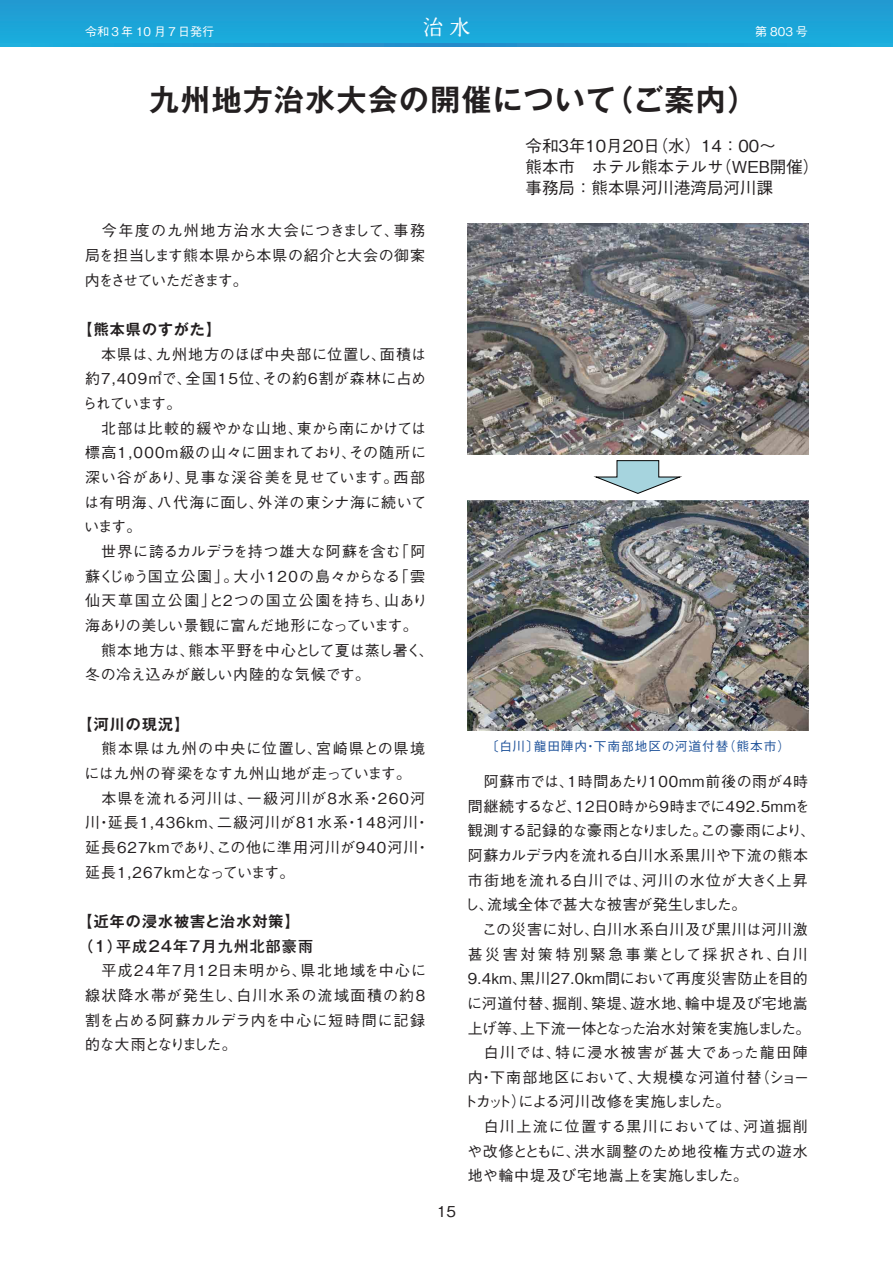
<style>
.page{position:relative;width:893px;height:1263px;background:#fff}
.page>*{position:absolute;margin:0;border:0;box-sizing:border-box;transform-origin:0 0}
.t1{font:700 29.7px "Gothic MB101 Pro De";letter-spacing:.05em;color:#231f20}
.t2{font:21px "Marumin Old 90 pv RKSJ H";color:#fff}
.t3{font:500 16.5px/21.3px "Gothic BBB Pro";color:#231f20}
.t4{font:500 15px/24.6px "Gothic BBB Pro";letter-spacing:.025em;color:#231f20;text-align:justify}
.t5{font:500 15px/24.6px "Gothic BBB Pro";letter-spacing:.07em;color:#231f20}
.t6{font:500 15px/24.6px "Gothic BBB Pro";color:#231f20}
.t7{font:700 15px "Gothic MB101 Pro De";letter-spacing:.07em;color:#231f20}
.t8{font:500 15px "Gothic BBB Pro";letter-spacing:-.06em;color:#231f20}
.t9{font:500 15px "Gothic BBB Pro";letter-spacing:.065em;color:#231f20}
.t10{font:500 15px "Gothic BBB Pro";letter-spacing:.17em;color:#231f20}
.t11{font:500 15px "Gothic BBB Pro";letter-spacing:-.095em;color:#231f20}
.t12{font:500 15px "Gothic MB101 Pro";letter-spacing:.07em;color:#231f20}
.t13{font:500 12.75px "Gothic BBB Pro";letter-spacing:.07em;color:#1d5199}
.t14{font:500 12px "Gothic BBB Pro";color:#fff}
</style>
<div class="page">
<img style="left:468px;top:223px;width:340px;height:231px">
<img style="left:468px;top:500px;width:340px;height:231px">
<svg style="left:595px;top:460px;width:87px;height:34px"></svg>
<div style="left:0;top:0;width:893px;height:47px;background:#1ca3d7"></div>
<svg style="left:0;top:44px;width:893px;height:3px"></svg>
<p class="t14" style="left:85px;top:22px;width:131px">令和３年 10 月７日発行</p>
<h2 class="t2" style="left:422px;top:17px;width:50px">治水</h2>
<p class="t14" style="left:755px;top:22px;width:54px">第 803 号</p>
<h1 class="t1" style="left:149px;top:75px;width:609px">九州地方治水大会の開催について（ご案内）</h1>
<p class="t4" style="left:85px;top:217px;width:342px">　今年度の九州地方治水大会につきまして、事務局を担当します熊本県から本県の紹介と大会の御案内をさせていただきます。</p>
<p class="t7" style="left:78px;top:317px;width:145px">【熊本県のすがた】</p>
<p class="t4" style="left:83px;top:340px;width:353px;text-align:left">　本県は、九州地方のほぼ中央部に位置し、面積は約7,409㎡で、全国15位、その約6割が森林に占められています。<br>　北部は比較的緩やかな山地、東から南にかけては標高1,000m級の山々に囲まれており、その随所に深い谷があり、見事な渓谷美を見せています。西部は有明海、八代海に面し、外洋の東シナ海に続いています。<br>　世界に誇るカルデラを持つ雄大な阿蘇を含む「阿蘇くじゅう国立公園」。大小120の島々からなる「雲仙天草国立公園」と2つの国立公園を持ち、山あり海ありの美しい景観に富んだ地形になっています。　熊本地方は、熊本平野を中心として夏は蒸し暑く、冬の冷え込みが厳しい内陸的な気候です。</p>
<p class="t7" style="left:78px;top:711px;width:113px">【河川の現況】</p>
<p class="t5" style="left:84px;top:734px;width:347px">　熊本県は九州の中央に位置し、宮崎県との県境には九州の脊梁をなす九州山地が走っています。　本県を流れる河川は、一級河川が8水系・260河川・延長1,436km、二級河川が81水系・148河川・延長627kmであり、この他に準用河川が940河川・延長1,267kmとなっています。</p>
<p class="t7" style="left:78px;top:909px;width:224px">【近年の浸水被害と治水対策】</p>
<p class="t12" style="left:78px;top:933px;width:236px">（１）平成24年7月九州北部豪雨</p>
<p class="t4" style="left:85px;top:956px;width:343px">　平成24年7月12日未明から、県北地域を中心に線状降水帯が発生し、白川水系の流域面積の約8割を占める阿蘇カルデラ内を中心に短時間に記録的な大雨となりました。</p>
<p class="t3" style="left:526px;top:133px;width:295px">令和3年10月20日（水）14：00～<br>熊本市　ホテル熊本テルサ（WEB開催）事務局：熊本県河川港湾局河川課</p>
<p class="t4" style="left:437px;top:1197px;width:20px">15</p>
<p class="t13" style="left:486px;top:735px;width:306px">〔白川〕龍田陣内・下南部地区の河道付替（熊本市）</p>
<p class="t6" style="left:465px;top:767px;width:352px">　阿蘇市では、1時間あたり100mm前後の雨が4時間継続するなど、12日0時から9時までに492.5mmを観測する記録的な豪雨となりました。この豪雨により、阿蘇カルデラ内を流れる白川水系黒川や下流の熊本市街地を流れる白川では、河川の水位が大きく上昇し、流域全体で甚大な被害が発生しました。</p>
<p class="t4" style="left:482px;top:915px;width:327px">この災害に対し、白川水系白川及び黒川は河川激</p>
<p class="t10" style="left:468px;top:942px;width:342px">甚災害対策特別緊急事業として採択され、白川</p>
<p class="t4" style="left:468px;top:964px;width:342px">9.4km、黒川27.0km間において再度災害防止を目的</p>
<p class="t4" style="left:467px;top:989px;width:342px">に河道付替、掘削、築堤、遊水地、輪中堤及び宅地嵩</p>
<p class="t8" style="left:468px;top:1016px;width:344px">上げ等、上下流一体となった治水対策を実施しました。</p>
<p class="t5" style="left:468px;top:1038px;width:342px">　白川では、特に浸水被害が甚大であった龍田陣</p>
<p class="t5" style="left:468px;top:1063px;width:343px">内・下南部地区において、大規模な河道付替（ショー</p>
<p class="t11" style="left:463px;top:1090px;width:269px">トカット）による河川改修を実施しました。</p>
<p class="t9" style="left:468px;top:1114px;width:342px">　白川上流に位置する黒川においては、河道掘削</p>
<p class="t4" style="left:467px;top:1137px;width:342px">や改修とともに、洪水調整のため地役権方式の遊水</p>
<p class="t4" style="left:468px;top:1162px;width:282px">地や輪中堤及び宅地嵩上を実施しました。</p>
</div>
